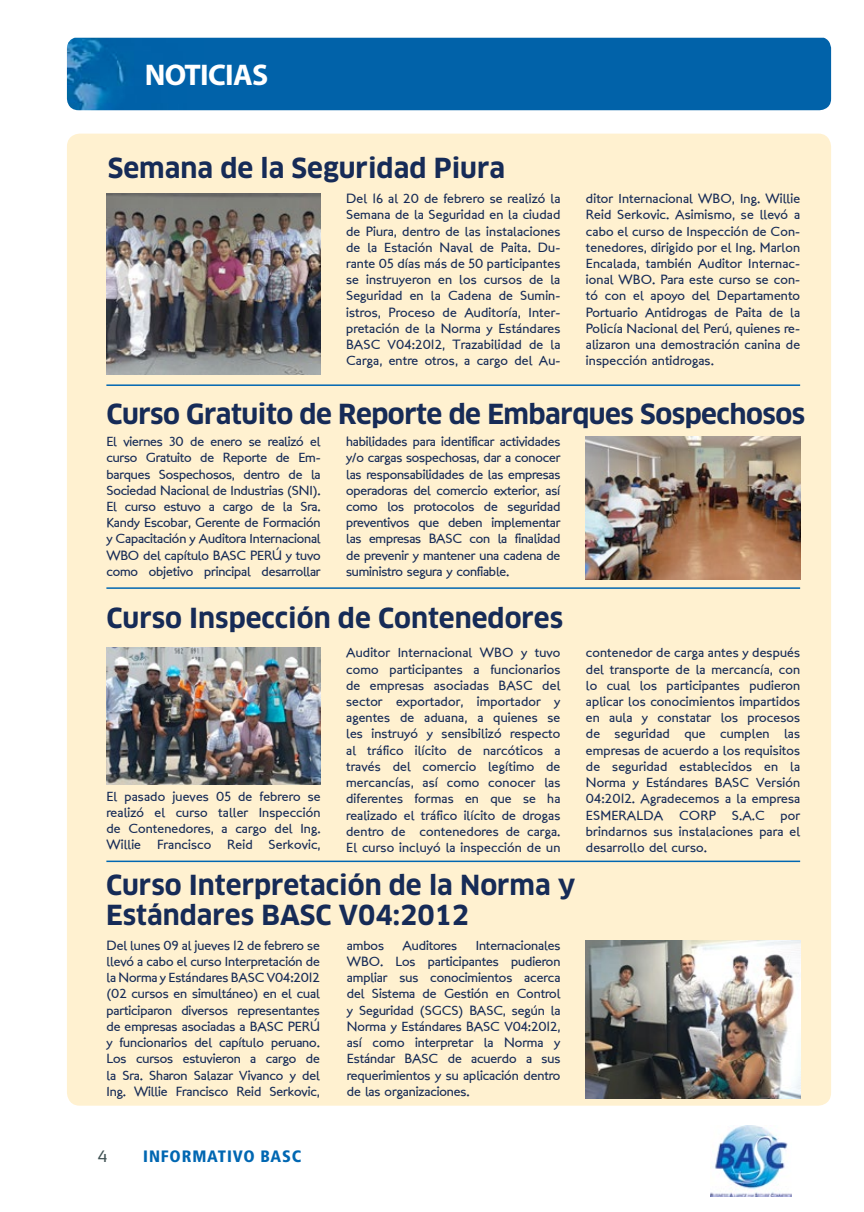
<style>
.page{position:relative;width:864px;height:1212px;background:#fff}
.page>*{position:absolute;margin:0;border:0;box-sizing:border-box;transform-origin:0 0}
.t1{font:700 30px "Myriad Pro";letter-spacing:-.025em;color:#fff}
.t2{font:700 27px/30px "Clan";color:#162b57}
.t3{font:700 27px "Clan";letter-spacing:-.02em;color:#162b57}
.t4{font:900 condensed 16.5px "Frutiger LT Std";letter-spacing:.05em;color:#0067b2}
.t5{font:16.5px "Sansation";color:#3e5052}
.t6{font:13.5px/16.2px "London Between";letter-spacing:.01em;color:#162b57;text-align:justify}
</style>
<div class="page">
<img style="left:710px;top:1126px;width:81px;height:70px">
<div style="left:67px;top:38px;width:763px;height:72px;background:#0162a9"></div>
<div style="left:67px;top:134px;width:763px;height:972px;background:#fff1d0;border-radius:13px"></div>
<img style="left:585px;top:940px;width:214px;height:158px">
<img style="left:585px;top:437px;width:214px;height:143px">
<img style="left:106px;top:193px;width:214px;height:181px">
<img style="left:106px;top:648px;width:214px;height:136px">
<hr style="left:106px;top:384px;width:693px;height:2px;background:#0067b2">
<hr style="left:106px;top:587px;width:693px;height:2px;background:#0067b2">
<hr style="left:106px;top:860px;width:693px;height:2px;background:#0067b2">
<h1 class="t1" style="left:145px;top:55px;width:125px">NOTICIAS</h1>
<h2 class="t2" style="left:108px;top:153px;width:398px">Semana de la Seguridad Piura</h2>
<p class="t6" style="left:346px;top:191px;width:216px">Del 16 al 20 de febrero se realizó la Semana de la Seguridad en la ciudad de Piura, dentro de las instalaciones de la Estación Naval de Paita. Du&shy;rante 05 días más de 50 participantes se instruyeron en los cursos de la Seguridad en la Cadena de Sumin&shy;istros, Proceso de Auditoría, Inter&shy;pretación de la Norma y Estándares BASC V04:2012, Trazabilidad de la Carga, entre otros, a cargo del Au-</p>
<p class="t6" style="left:585px;top:191px;width:216px">ditor Internacional WBO, Ing. Willie Reid Serkovic. Asimismo, se llevó a cabo el curso de Inspección de Con&shy;tenedores, dirigido por el Ing. Marlon Encalada, también Auditor Internac&shy;ional WBO. Para este curso se con&shy;tó con el apoyo del Departamento Portuario Antidrogas de Paita de la Policía Nacional del Perú, quienes re&shy;alizaron una demostración canina de inspección antidrogas.</p>
<h2 class="t3" style="left:106px;top:399px;width:700px">Curso Gratuito de Reporte de Embarques Sospechosos</h2>
<p class="t6" style="left:106px;top:434px;width:216px">El viernes 30 de enero se realizó el curso Gratuito de Reporte de Em&shy;barques Sospechosos, dentro de la Sociedad Nacional de Industrias (SNI).<br>El curso estuvo a cargo de la Sra.<br>Kandy Escobar, Gerente de Formación y Capacitación y Auditora Internacional WBO del capítulo BASC PERÚ y tuvo como objetivo principal desarrollar</p>
<p class="t6" style="left:346px;top:434px;width:216px">habilidades para identificar actividades y/o cargas sospechosas, dar a conocer las responsabilidades de las empresas operadoras del comercio exterior, así como los protocolos de seguridad preventivos que deben implementar las empresas BASC con la finalidad de prevenir y mantener una cadena de suministro segura y confiable.</p>
<h2 class="t2" style="left:106px;top:603px;width:458px">Curso Inspección de Contenedores</h2>
<p class="t6" style="left:106px;top:788px;width:216px">El pasado jueves 05 de febrero se realizó el curso taller Inspección de Contenedores, a cargo del Ing.<br>Willie Francisco Reid Serkovic,</p>
<p class="t6" style="left:346px;top:645px;width:216px">Auditor Internacional WBO y tuvo como participantes a funcionarios de empresas asociadas BASC del sector exportador, importador y agentes de aduana, a quienes se les instruyó y sensibilizó respecto al tráfico ilícito de narcóticos a través del comercio legítimo de mercancías, así como conocer las diferentes formas en que se ha realizado el tráfico ilícito de drogas dentro de contenedores de carga.<br>El curso incluyó la inspección de un</p>
<p class="t6" style="left:585px;top:645px;width:216px">contenedor de carga antes y después del transporte de la mercancía, con lo cual los participantes pudieron aplicar los conocimientos impartidos en aula y constatar los procesos de seguridad que cumplen las empresas de acuerdo a los requisitos de seguridad establecidos en la Norma y Estándares BASC Versión 04:2012. Agradecemos a la empresa ESMERALDA CORP S.A.C por brindarnos sus instalaciones para el desarrollo del curso.</p>
<h2 class="t2" style="left:106px;top:870px;width:471px">Curso Interpretación de la Norma y<br>Estándares BASC V04:2012</h2>
<p class="t6" style="left:106px;top:937px;width:215px">Del lunes 09 al jueves 12 de febrero se llevó a cabo el curso Interpretación de la Norma y Estándares BASC V04:2012 (02 cursos en simultáneo) en el cual participaron diversos representantes de empresas asociadas a BASC PERÚ y funcionarios del capítulo peruano.<br>Los cursos estuvieron a cargo de la Sra. Sharon Salazar Vivanco y del Ing. Willie Francisco Reid Serkovic,</p>
<p class="t5" style="left:98px;top:1147px;width:11px">4</p>
<p class="t4" style="left:143px;top:1146px;width:159px">INFORMATIVO BASC</p>
<p class="t6" style="left:347px;top:937px;width:215px;text-indent:129px">Internacionales WBO. Los participantes pudieron ampliar sus conocimientos acerca del Sistema de Gestión en Control y Seguridad (SGCS) BASC, según la Norma y Estándares BASC V04:2012, así como interpretar la Norma y Estándar BASC de acuerdo a sus requerimientos y su aplicación dentro de las organizaciones.</p>
<p class="t6" style="left:347px;top:937px;width:39px">ambos</p>
<p class="t6" style="left:402px;top:937px;width:56px">Auditores</p>
</div>
